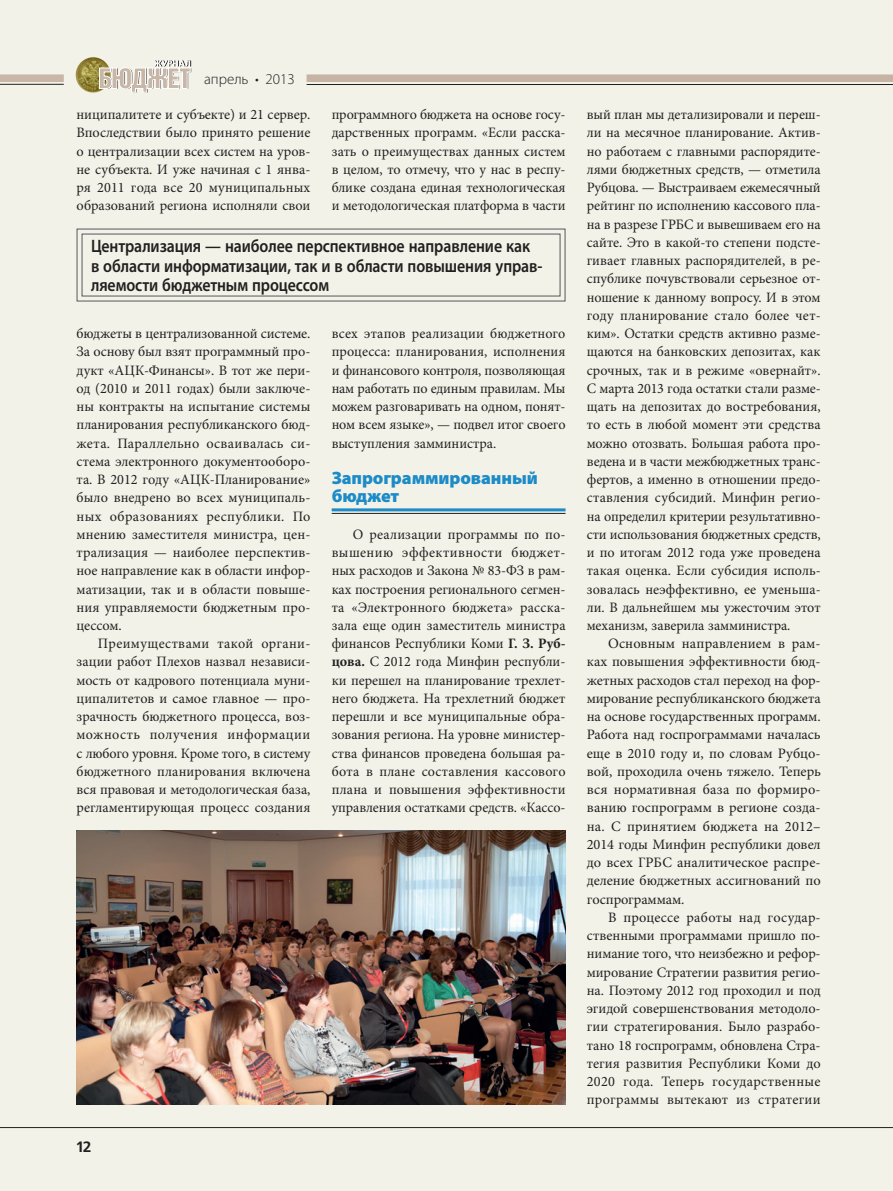
<style>
.page{position:relative;width:893px;height:1191px;background:#f2f2e8}
.page>*{position:absolute;margin:0;border:0;box-sizing:border-box;transform-origin:0 0}
.t1{font:600 18px/19.5px "Myriad Pro";letter-spacing:-.005em;color:#231f20;scale:.88 1}
.t2{font:900 18px/18px "Myriad Pro";letter-spacing:-.005em;color:#1c8bc7}
.t3{font:300 15px "Myriad Pro";color:#231f20}
.t4{font:700 15px "Free Set C";color:#231f20}
.t5{font:14.4px/18.3px "Minion Pro";color:#231f20;text-align:justify}
.s1{font-weight:700}
</style>
<div class="page">
<hr style="left:332px;top:513px;width:234px;height:1px;background:#231f20">
<hr style="left:332px;top:508px;width:234px;height:3px;background:#1c8bc7">
<img style="left:77px;top:830px;width:489px;height:274px">
<svg style="left:76px;top:228px;width:490px;height:74px"></svg>
<hr style="left:0;top:1127px;width:893px;height:1px;background:#231f20">
<img style="left:76px;top:57px;width:28px;height:36px">
<svg style="left:99px;top:61px;width:92px;height:31px"></svg>
<div style="left:0;top:74px;width:64px;height:8px;background:#c8b6a6"></div>
<hr style="left:0;top:84px;width:64px;height:1px;background:#231f20">
<div style="left:307px;top:74px;width:586px;height:8px;background:#c6b3a4"></div>
<hr style="left:307px;top:84px;width:586px;height:1px;background:#231f20">
<p class="t3" style="left:204px;top:71px;width:92px">апрель • 2013</p>
<p class="t5" style="left:77px;top:105px;width:235px">ниципалитете и субъекте) и 21 сервер.<br>Впоследствии было принято решение о централизации всех систем на уров&shy;не субъекта. И уже начиная с 1 янва&shy;ря 2011 года все 20 муниципальных образований региона исполняли свои</p>
<p class="t5" style="left:332px;top:105px;width:235px">программного бюджета на основе госу&shy;дарственных программ. «Если расска&shy;зать о преимуществах данных систем в целом, то отмечу, что у нас в респу&shy;блике создана единая технологическая и методологическая платформа в части</p>
<p class="t1" style="left:91px;top:236px;width:514px">Централизация — наиболее перспективное направление как в области информатизации, так и в области повышения управ&shy;ляемости бюджетным процессом</p>
<p class="t5" style="left:77px;top:324px;width:235px">бюджеты в централизованной системе.<br>За основу был взят программный про&shy;дукт «АЦК-Финансы». В тот же пери&shy;од (2010 и 2011 годах) были заключе&shy;ны контракты на испытание системы планирования республиканского бюд&shy;жета. Параллельно осваивалась си&shy;стема электронного документооборо&shy;та. В 2012 году «АЦК-Планирование» было внедрено во всех муниципаль&shy;ных образованиях республики. По мнению заместителя министра, цен&shy;трализация — наиболее перспектив&shy;ное направление как в области инфор&shy;матизации, так и в области повыше&shy;ния управляемости бюджетным про&shy;цессом.</p>
<p class="t5" style="left:77px;top:634px;width:235px;text-indent:21px">Преимуществами такой органи&shy;зации работ Плехов назвал независи&shy;мость от кадрового потенциала муни&shy;ципалитетов и самое главное — про&shy;зрачность бюджетного процесса, воз&shy;можность получения информации с любого уровня. Кроме того, в систему бюджетного планирования включена вся правовая и методологическая база, регламентирующая процесс создания</p>
<p class="t5" style="left:332px;top:324px;width:235px">всех этапов реализации бюджетного процесса: планирования, исполнения и финансового контроля, позволяющая нам работать по единым правилам. Мы можем разговаривать на одном, понят&shy;ном всем языке», — подвел итог своего выступления замминистра.</p>
<p class="t2" style="left:332px;top:469px;width:208px">Запрограммированный бюджет</p>
<p class="t5" style="left:332px;top:525px;width:235px;text-indent:21px">О реализации программы по по&shy;вышению эффективности бюджет&shy;ных расходов и Закона № 83-ФЗ в рам&shy;ках построения регионального сегмен&shy;та «Электронного бюджета» расска&shy;зала еще один заместитель министра финансов Республики Коми <span class="s1">Г. З. Руб&shy;цова.</span> С 2012 года Минфин республи&shy;ки перешел на планирование трехлет&shy;него бюджета. На трехлетний бюджет перешли и все муниципальные обра&shy;зования региона. На уровне министер&shy;ства финансов проведена большая ра&shy;бота в плане составления кассового плана и повышения эффективности управления остатками средств. «Кассо-</p>
<p class="t4" style="left:77px;top:1138px;width:17px">12</p>
<p class="t5" style="left:587px;top:105px;width:235px">вый план мы детализировали и переш&shy;ли на месячное планирование. Актив&shy;но работаем с главными распорядите&shy;лями бюджетных средств, — отметила Рубцова. — Выстраиваем ежемесячный рейтинг по исполнению кассового пла&shy;на в разрезе ГРБС и вывешиваем его на сайте. Это в какой-то степени подсте&shy;гивает главных распорядителей, в ре&shy;спублике почувствовали серьезное от&shy;ношение к данному вопросу. И в этом году планирование стало более чет&shy;ким». Остатки средств активно разме&shy;щаются на банковских депозитах, как срочных, так и в режиме «овернайт».<br>С марта 2013 года остатки стали разме&shy;щать на депозитах до востребования, то есть в любой момент эти средства можно отозвать. Большая работа про&shy;ведена и в части межбюджетных транс&shy;фертов, а именно в отношении предо&shy;ставления субсидий. Минфин регио&shy;на определил критерии результативно&shy;сти использования бюджетных средств, и по итогам 2012 года уже проведена такая оценка. Если субсидия исполь&shy;зовалась неэффективно, ее уменьша&shy;ли. В дальнейшем мы ужесточим этот механизм, заверила замминистра.</p>
<p class="t5" style="left:587px;top:634px;width:235px;text-indent:21px">Основным направлением в рам&shy;ках повышения эффективности бюд&shy;жетных расходов стал переход на фор&shy;мирование республиканского бюджета на основе государственных программ.<br>Работа над госпрограммами началась еще в 2010 году и, по словам Рубцо&shy;вой, проходила очень тяжело. Теперь вся нормативная база по формиро&shy;ванию госпрограмм в регионе созда&shy;на. С принятием бюджета на 2012– 2014 годы Минфин республики довел до всех ГРБС аналитическое распре&shy;деление бюджетных ассигнований по госпрограммам.</p>
<p class="t5" style="left:587px;top:908px;width:235px;text-indent:21px">В процессе работы над государ&shy;ственными программами пришло по&shy;нимание того, что неизбежно и рефор&shy;мирование Стратегии развития регио&shy;на. Поэтому 2012 год проходил и под эгидой совершенствования методоло&shy;гии стратегирования. Было разрабо&shy;тано 18 госпрограмм, обновлена Стра&shy;тегия развития Республики Коми до 2020 года. Теперь государственные программы вытекают из стратегии</p>
</div>
